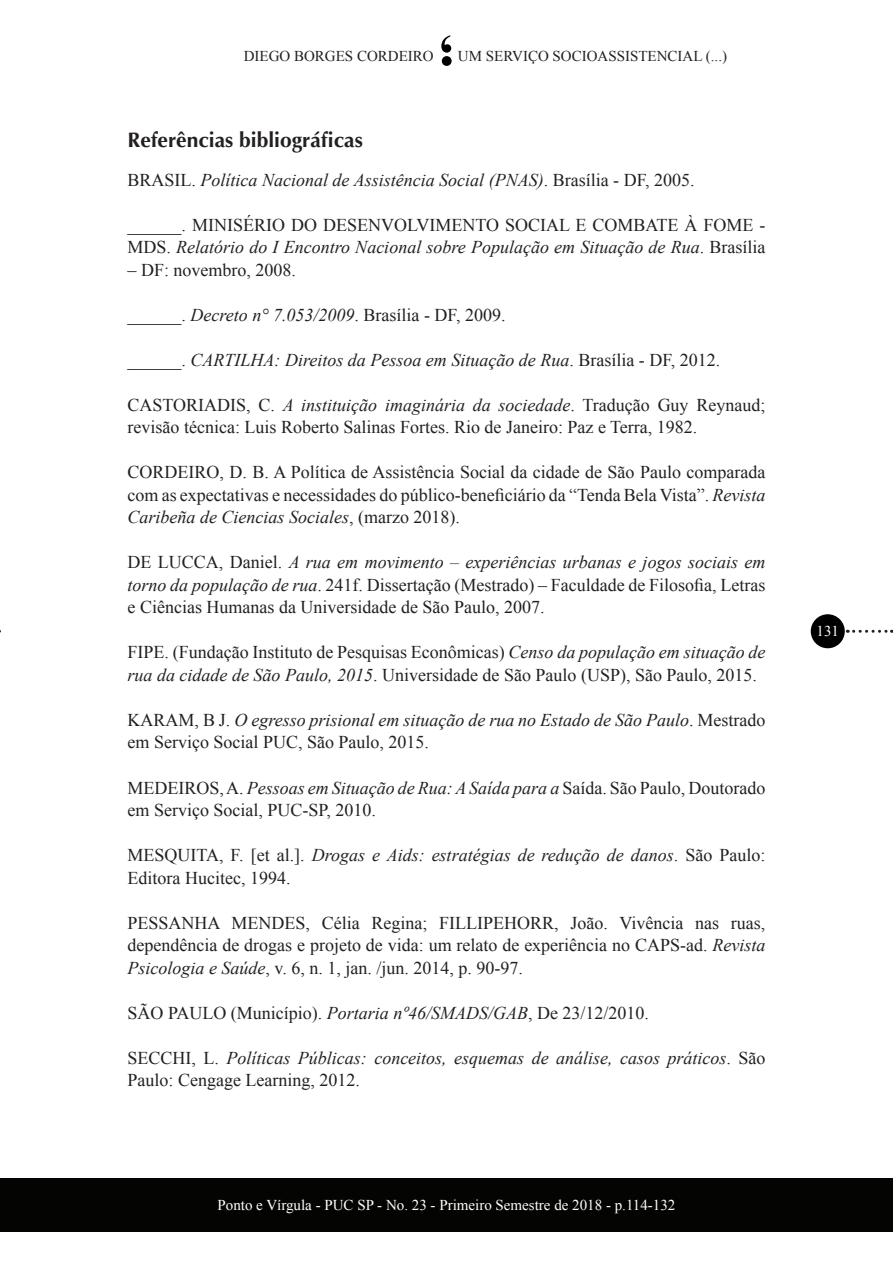
<style>
.page{position:relative;width:893px;height:1263px;background:#fff}
.page>*{position:absolute;margin:0;border:0;box-sizing:border-box;transform-origin:0 0}
.t1{font:700 21px "Optima";color:#231f20}
.t2{font:18px/22.5px "Times New Roman";color:#231f20}
.t3{font:italic 18px/22.5px "Times New Roman";color:#231f20}
.t4{font:15px "Times New Roman";color:#fff}
.t5{font:15px "Times New Roman";color:#231f20}
.s1{font-style:normal}
.s2{font-style:italic}
</style>
<div class="page">
<svg style="left:441px;top:35px;width:11px;height:31px"></svg>
<div style="left:0;top:1178px;width:893px;height:54px;background:#040503"></div>
<div style="left:811px;top:614px;width:34px;height:34px;background:#000;border-radius:50%"></div>
<svg style="left:854px;top:630px;width:38px;height:3px"></svg>
<p class="t5" style="left:244px;top:46px;width:191px">DIEGO BORGES CORDEIRO</p>
<p class="t5" style="left:458px;top:46px;width:271px">UM SERVIÇO SOCIOASSISTENCIAL (...)</p>
<p class="t1" style="left:128px;top:128px;width:237px">Referências bibliográficas</p>
<p class="t3" style="left:128px;top:168px;width:569px"><span class="s1">BRASIL.</span> Política Nacional de Assistência Social (PNAS)<span class="s1">. Brasília - DF, 2005.</span></p>
<p class="t2" style="left:128px;top:213px;width:639px">______. MINISÉRIO DO DESENVOLVIMENTO SOCIAL E COMBATE À FOME -<br>MDS. <span class="s2">Relatório do I Encontro Nacional sobre População em Situação de Rua</span>. Brasília</p>
<p class="t2" style="left:128px;top:258px;width:170px">– DF: novembro, 2008.</p>
<p class="t2" style="left:128px;top:303px;width:380px">______. <span class="s2">Decreto n° 7.053/2009</span>. Brasília - DF, 2009.</p>
<p class="t3" style="left:128px;top:348px;width:594px"><span class="s1">______.</span> CARTILHA: Direitos da Pessoa em Situação de Rua<span class="s1">. Brasília - DF, 2012.</span></p>
<p class="t2" style="left:128px;top:393px;width:639px">CASTORIADIS, C. <span class="s2">A instituição imaginária da sociedade</span>. Tradução Guy Reynaud; revisão técnica: Luis Roberto Salinas Fortes. Rio de Janeiro: Paz e Terra, 1982.</p>
<p class="t2" style="left:128px;top:461px;width:639px;text-align:justify">CORDEIRO, D. B. A Política de Assistência Social da cidade de São Paulo comparada com as expectativas e necessidades do público-beneficiário da “Tenda Bela Vista”. <span class="s2">Revista Caribeña de Ciencias Sociales</span>, (marzo 2018).</p>
<p class="t2" style="left:128px;top:551px;width:639px;text-align:justify">DE LUCCA, Daniel. <span class="s2">A rua em movimento – experiências urbanas e jogos sociais em torno da população de rua</span>. 241f. Dissertação (Mestrado) – Faculdade de Filosofia, Letras e Ciências Humanas da Universidade de São Paulo, 2007.</p>
<p class="t2" style="left:128px;top:641px;width:639px">FIPE. (Fundação Instituto de Pesquisas Econômicas) <span class="s2">Censo da população em situação de rua da cidade de São Paulo, 2015</span>. Universidade de São Paulo (USP), São Paulo, 2015.</p>
<p class="t2" style="left:128px;top:708px;width:639px">KARAM, B J. <span class="s2">O egresso prisional em situação de rua no Estado de São Paulo</span>. Mestrado em Serviço Social PUC, São Paulo, 2015.</p>
<p class="t2" style="left:128px;top:776px;width:639px">MEDEIROS, A. <span class="s2">Pessoas em Situação de Rua: A Saída para a</span> Saída. São Paulo, Doutorado em Serviço Social, PUC-SP, 2010.</p>
<p class="t2" style="left:128px;top:843px;width:639px">MESQUITA, F. [et al.]. <span class="s2">Drogas e Aids: estratégias de redução de danos</span>. São Paulo:<br>Editora Hucitec, 1994.</p>
<p class="t2" style="left:128px;top:911px;width:639px;text-align:justify">PESSANHA MENDES, Célia Regina; FILLIPEHORR, João. Vivência nas ruas, dependência de drogas e projeto de vida: um relato de experiência no CAPS-ad. <span class="s2">Revista Psicologia e Saúde</span>, v. 6, n. 1, jan. /jun. 2014, p. 90-97.</p>
<p class="t2" style="left:128px;top:1001px;width:523px">SÃO PAULO (Município). <span class="s2">Portaria nº46/SMADS/GAB</span>, De 23/12/2010.</p>
<p class="t3" style="left:128px;top:1046px;width:639px"><span class="s1">SECCHI, L.</span> Políticas Públicas: conceitos, esquemas de análise, casos práticos<span class="s1">. São<br>Paulo: Cengage Learning, 2012.</span></p>
<p class="t4" style="left:218px;top:1195px;width:459px">Ponto e Vírgula - PUC SP - No. 23 - Primeiro Semestre de 2018 - p.114-132</p>
<p class="t4" style="left:816px;top:621px;width:24px">131</p>
</div>
